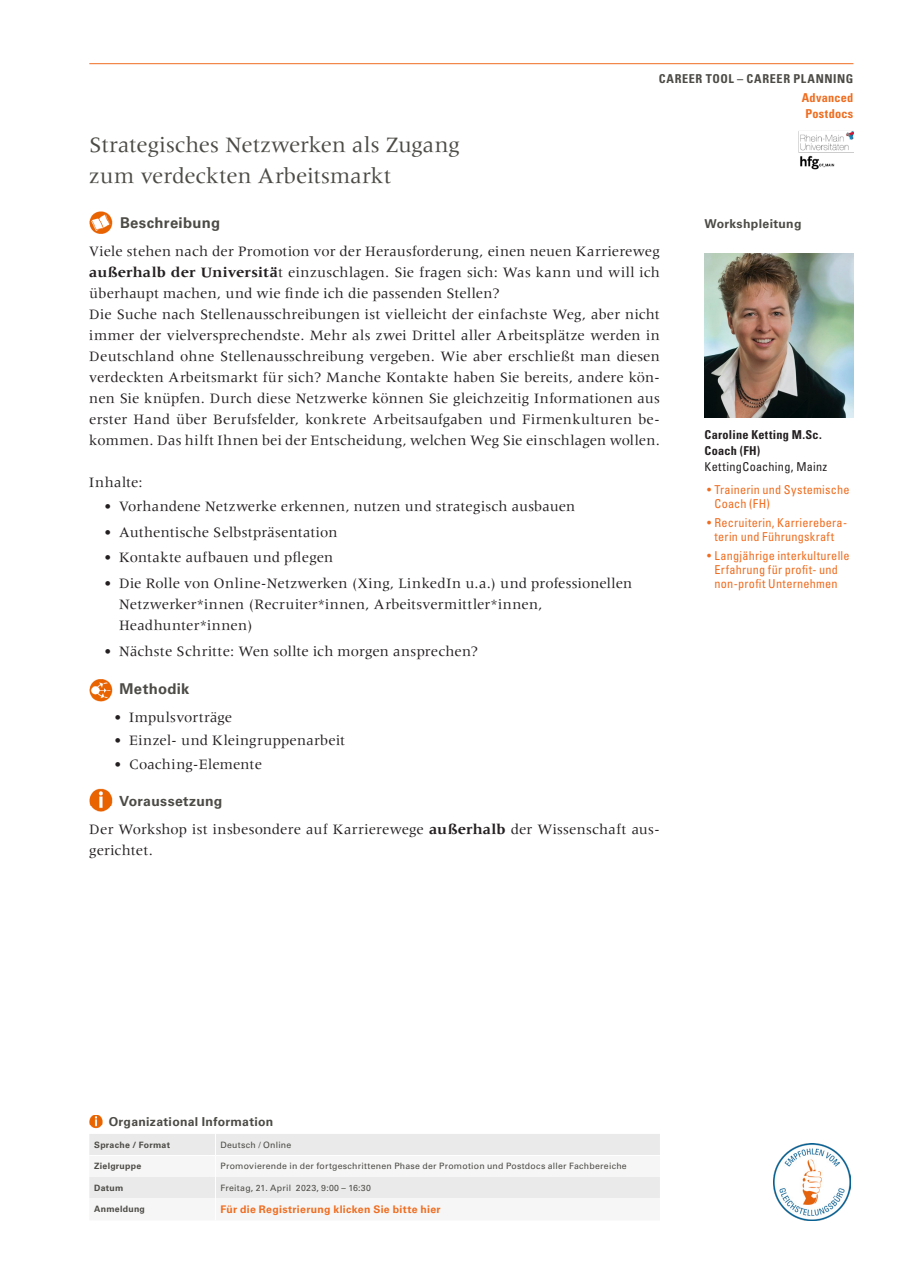
<style>
.page{position:relative;width:908px;height:1280px;background:#fff}
.page>*{position:absolute;margin:0;border:0;box-sizing:border-box;transform-origin:0 0}
.Kurse{font:22.75px "Meridien LT Std";letter-spacing:-.005em;color:#4c4b46}
.mengentext{font:14.88px/21px "Meridien LT Std";letter-spacing:.005em;color:#231f20;text-align:justify}
.Objective_Descriptio{font:700 14.88px "Univers LT Std";letter-spacing:.02em;color:#4c4b46}
.mengentext-2{font:14.88px "Meridien LT Std";letter-spacing:.025em;color:#231f20}
.mengentext-3{font:700 14.88px "Univers LT Std";letter-spacing:.02em;color:#4c4b46}
.mengentext-4{font:700 14px "Univers LT Std";letter-spacing:.02em;color:#4c4b46}
.t1{font:condensed 12.25px/14px "Univers LT Std";letter-spacing:.02em;color:#ef6d20;text-align:center}
.Trainer_Name{font:700 condensed 12.25px/15.8px "Univers LT Std";letter-spacing:.02em;color:#231f20}
.Kopf_Tools{font:700 condensed 12.25px "Univers LT Std";letter-spacing:.05em;color:#4c4b46}
.Tabelle_Headline{font:700 12.25px "Univers LT Std";letter-spacing:.025em;color:#4c4b46}
.Kopf_links_Einstufun{font:700 condensed 12.25px "Univers LT Std";letter-spacing:.025em;color:#ef6d20}
.Headlines__Trainer{font:700 12.25px "Univers LT Std";letter-spacing:.025em;color:#4c4b46}
.Tabelle_Mengentext{font:700 10.5px "Univers LT Std";letter-spacing:.03em;color:#ef6d20}
.Tabelle_Mengentext-2{font:8.75px "Univers LT Std";letter-spacing:.03em;color:#4c4b46}
.Tabelle_Bold{font:700 8.75px "Univers LT Std";letter-spacing:.03em;color:#4c4b46}
.s1{font-family:"Meridien";font-weight:700}
.s2{font-weight:400}
</style>
<div class="page">
<hr style="left:89px;top:63px;width:764px;height:1px;background:#ef6d20">
<img style="left:704px;top:253px;width:149px;height:164px">
<img style="left:89px;top:211px;width:24px;height:23px">
<img style="left:89px;top:679px;width:23px;height:22px">
<img style="left:89px;top:788px;width:23px;height:24px">
<img style="left:89px;top:1115px;width:14px;height:13px">
<svg style="left:89px;top:1134px;width:571px;height:64px"></svg>
<hr style="left:89px;top:1155px;width:126px;height:1px;background:#fff">
<img style="left:799px;top:131px;width:54px;height:39px">
<img style="left:773px;top:1143px;width:78px;height:77px">
<p class="Kurse" style="left:89px;top:133px;width:372px">Strategisches Netzwerken als Zugang</p>
<p class="Kurse" style="left:89px;top:163px;width:303px">zum verdeckten Arbeitsmarkt</p>
<p class="Kopf_Tools" style="left:659px;top:71px;width:196px">CAREER TOOL – CAREER PLANNING</p>
<p class="Kopf_links_Einstufun" style="left:801px;top:90px;width:53px">Advanced</p>
<p class="Kopf_links_Einstufun" style="left:805px;top:106px;width:50px">Postdocs</p>
<p class="Objective_Descriptio" style="left:120px;top:214px;width:102px">Beschreibung</p>
<p class="mengentext" style="left:89px;top:241px;width:572px">Viele stehen nach der Promotion vor der Herausforderung, einen neuen Karriereweg <span class="s1">außerhalb der Universitä</span>t einzuschlagen. Sie fragen sich: Was kann und will ich überhaupt machen, und wie finde ich die passenden Stellen?</p>
<p class="mengentext" style="left:89px;top:304px;width:572px">Die Suche nach Stellenausschreibungen ist vielleicht der einfachste Weg, aber nicht immer der vielversprechendste. Mehr als zwei Drittel aller Arbeitsplätze werden in Deutschland ohne Stellenausschreibung vergeben. Wie aber erschließt man diesen verdeckten Arbeitsmarkt für sich? Manche Kontakte haben Sie bereits, andere kön&shy;nen Sie knüpfen. Durch diese Netzwerke können Sie gleichzeitig Informationen aus erster Hand über Berufsfelder, konkrete Arbeitsaufgaben und Firmenkulturen be&shy;kommen. Das hilft Ihnen bei der Entscheidung, welchen Weg Sie einschlagen wollen.</p>
<p class="mengentext-2" style="left:89px;top:474px;width:55px">Inhalte:</p>
<p class="mengentext" style="left:104px;top:495px;width:473px">• Vorhandene Netzwerke erkennen, nutzen und strategisch ausbauen</p>
<p class="mengentext" style="left:104px;top:521px;width:235px">• Authentische Selbstpräsentation</p>
<p class="mengentext" style="left:104px;top:547px;width:231px">• Kontakte aufbauen und pflegen</p>
<p class="mengentext" style="left:119px;top:573px;width:515px;text-align:left;text-indent:-15px">• Die Rolle von Online-Netzwerken (Xing, LinkedIn u.a.) und professionellen<br>Netzwerker*innen (Recruiter*innen, Arbeitsvermittler*innen,<br>Headhunter*innen)</p>
<p class="mengentext" style="left:104px;top:641px;width:376px">• Nächste Schritte: Wen sollte ich morgen ansprechen?</p>
<p class="mengentext-3" style="left:120px;top:680px;width:71px">Methodik</p>
<p class="mengentext" style="left:114px;top:706px;width:120px">• Impulsvorträge</p>
<p class="mengentext" style="left:114px;top:730px;width:232px">• Einzel- und Kleingruppenarbeit</p>
<p class="mengentext" style="left:114px;top:753px;width:149px">• Coaching-Elemente</p>
<p class="mengentext-4" style="left:119px;top:793px;width:105px">Voraussetzung</p>
<p class="mengentext" style="left:89px;top:819px;width:572px">Der Workshop ist insbesondere auf Karrierewege <span class="s1">außerhalb</span> der Wissenschaft aus&shy;gerichtet.</p>
<p class="Headlines__Trainer" style="left:704px;top:217px;width:98px">Workshpleitung</p>
<p class="Trainer_Name" style="left:704px;top:427px;width:124px">Caroline Ketting M.Sc.<br>Coach (FH)<br><span class="s2">KettingCoaching, Mainz</span></p>
<p class="t1" style="left:714px;top:483px;width:137px;text-align:left;text-indent:-7px">• Trainerin und Systemische<br>Coach (FH)</p>
<p class="t1" style="left:707px;top:516px;width:142px">• Recruiterin, Karrierebera&shy;terin und Führungskraft</p>
<p class="t1" style="left:707px;top:549px;width:144px">• Langjährige interkulturelle<br>Erfahrung für profit- und non-profit Unternehmen</p>
<p class="Tabelle_Headline" style="left:109px;top:1114px;width:166px">Organizational Information</p>
<p class="Tabelle_Bold" style="left:94px;top:1139px;width:77px">Sprache / Format</p>
<p class="Tabelle_Mengentext-2" style="left:220px;top:1139px;width:72px">Deutsch / Online</p>
<p class="Tabelle_Bold" style="left:94px;top:1161px;width:49px">Zielgruppe</p>
<p class="Tabelle_Mengentext-2" style="left:220px;top:1161px;width:408px">Promovierende in der fortgeschrittenen Phase der Promotion und Postdocs aller Fachbereiche</p>
<p class="Tabelle_Bold" style="left:94px;top:1182px;width:31px">Datum</p>
<p class="Tabelle_Mengentext-2" style="left:220px;top:1182px;width:152px">Freitag, 21. April 2023, 9:00 – 16:30</p>
<p class="Tabelle_Bold" style="left:94px;top:1203px;width:52px">Anmeldung</p>
<p class="Tabelle_Mengentext" style="left:220px;top:1203px;width:222px">Für die Registrierung klicken Sie bitte hier</p>
</div>
